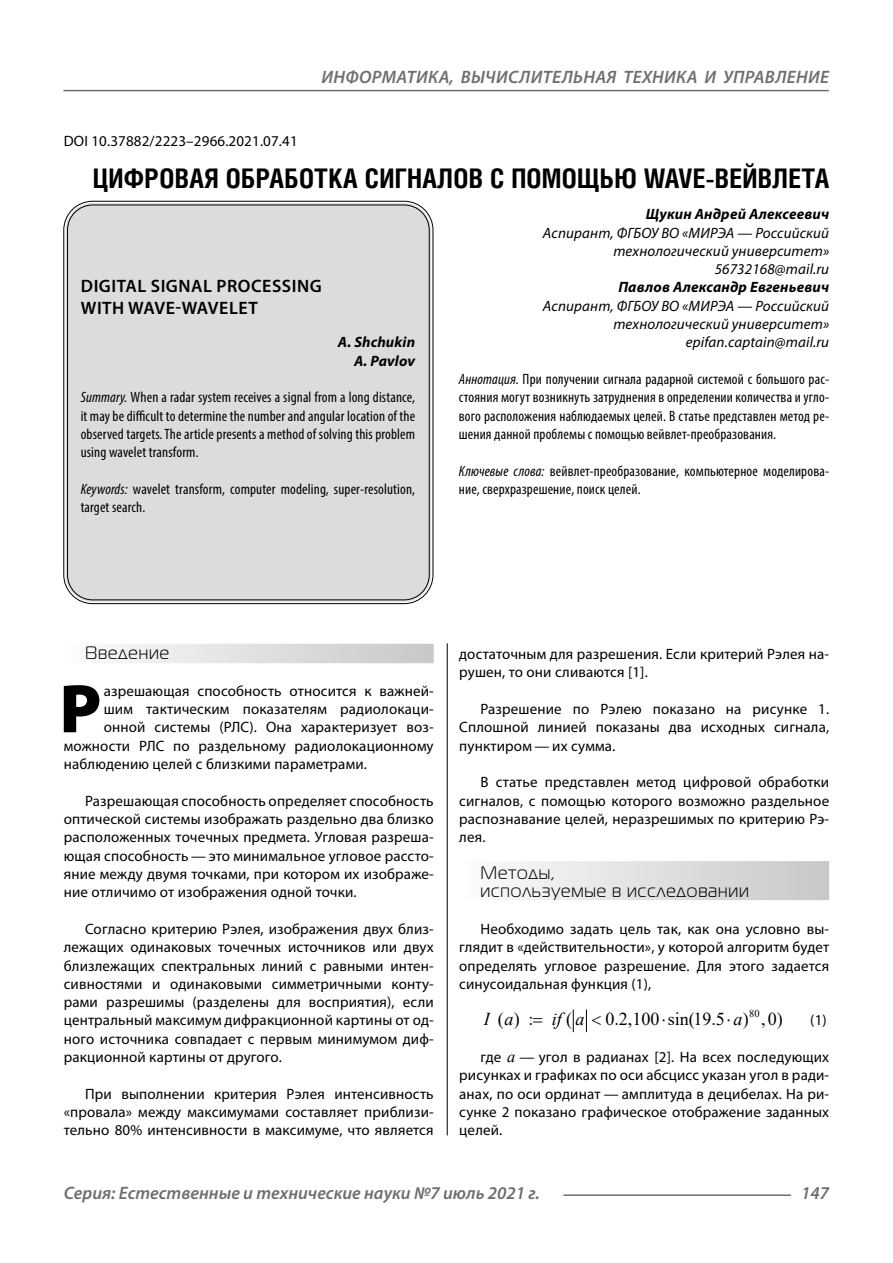
<style>
.page{position:relative;width:893px;height:1263px;background:#fff}
.page>*{position:absolute;margin:0;border:0;box-sizing:border-box;transform-origin:0 0}
.Bukvica{font:900 69.3px "Myriad Pro";color:#000}
.Header{font:700 27px "Helios Cond C";letter-spacing:.01em;color:#000}
.t1{font:18.15px "Times New Roman";color:#000}
.t2{font:italic 18.15px "Times New Roman";color:#000}
.t3{font:italic 600 18px "Myriad Pro";color:#6e6e6e}
.Header-eng{font:600 18px/21.6px "Myriad Pro";letter-spacing:.03em;color:#000}
.Subheader_2lines{font:18px/18.3px "Magistral C";letter-spacing:.05em;color:#000}
.Subheader{font:18px "Magistral C";letter-spacing:.05em;color:#000}
.Normal{font:15px/18.3px "Myriad Pro";letter-spacing:.01em;color:#000;text-align:justify}
.Annotation-rus{font:condensed 15px/18.3px "Myriad Pro";letter-spacing:.01em;color:#000;text-align:justify}
.Annotation-eng{font:condensed 15px/18.3px "Myriad Pro";letter-spacing:.01em;color:#000;text-align:justify}
.Bukvica-2{font:15px "Myriad Pro";letter-spacing:.01em;color:#000}
.Author-doc{font:italic 15px/18.3px "Myriad Pro";letter-spacing:.01em;color:#000;text-align:right}
.Author{font:italic 700 15px "Myriad Pro";letter-spacing:.01em;color:#000}
.Author-email{font:italic 15px "Myriad Pro";letter-spacing:.01em;color:#000}
.DOI{font:15px "Myriad Pro";letter-spacing:.01em;color:#000}
.Author-eng{font:italic 700 15px "Myriad Pro";letter-spacing:.01em;color:#000}
.t4{font:10.5px "Times New Roman";color:#000}
.s1{font-style:italic}
.s2{font-family:"Times New Roman";font-style:italic;font-size:16.5px}
</style>
<div class="page">
<hr style="left:447px;top:641px;width:1px;height:494px;background:#000">
<div style="left:64px;top:644px;width:370px;height:19px;background:linear-gradient(to right,#fcfcfc,#c8c8c8)"></div>
<div style="left:459px;top:861px;width:370px;height:39px;background:linear-gradient(to right,#fcfcfc,#c8c8c8)"></div>
<svg style="left:573px;top:1010px;width:1px;height:21px"></svg>
<div style="left:66px;top:203px;width:365px;height:399px;background:#dcdcdc;border-radius:27px"></div>
<hr style="left:563px;top:1194px;width:228px;height:2px;background:#6e6e6e">
<hr style="left:63px;top:90px;width:766px;height:1px;background:#6e6e6e">
<svg style="left:586px;top:1010px;width:1px;height:21px"></svg>
<p class="t3" style="left:321px;top:66px;width:25px">Информатика</p>
<p class="t3" style="left:450px;top:66px;width:48px">, вычислител</p>
<p class="t3" style="left:573px;top:66px;width:23px">ьная</p>
<p class="t3" style="left:623px;top:66px;width:12px">техника</p>
<p class="t3" style="left:705px;top:66px;width:31px">и управление</p>
<p class="DOI" style="left:64px;top:132px;width:235px">DOI 10.37882/2223–2966.2021.07.41</p>
<p class="Header" style="left:93px;top:162px;width:738px">ЦИФРОВАЯ ОБРАБОТКА СИГНАЛОВ С ПОМОЩЬЮ WAVE-ВЕЙВЛЕТА</p>
<p class="Author" style="left:646px;top:204px;width:185px">Щукин Андрей Алексеевич</p>
<p class="Author-doc" style="left:543px;top:223px;width:288px">Аспирант, ФГБОУ ВО «МИРЭА — Российский технологический университет»</p>
<p class="Author-email" style="left:715px;top:260px;width:116px">56732168@mail.ru</p>
<p class="Author" style="left:618px;top:278px;width:212px">Павлов Александр Евгеньевич</p>
<p class="Author-doc" style="left:543px;top:296px;width:288px">Аспирант, ФГБОУ ВО «МИРЭА — Российский технологический университет»</p>
<p class="Author-email" style="left:686px;top:333px;width:145px">epifan.captain@mail.ru</p>
<p class="Annotation-rus" style="left:459px;top:370px;width:372px"><span class="s1">Аннотация.</span> При получении сигнала радарной системой с большого рас&shy;стояния могут возникнуть затруднения в определении количества и угло&shy;вого расположения наблюдаемых целей. В статье представлен метод ре&shy;шения данной проблемы с помощью вейвлет-преобразования.</p>
<p class="Annotation-rus" style="left:459px;top:461px;width:372px"><span class="s1">Ключевые слова:</span> вейвлет-преобразование, компьютерное моделирова&shy;ние, сверхразрешение, поиск целей.</p>
<p class="Header-eng" style="left:81px;top:275px;width:242px">DIGITAL SIGNAL PROCESSING<br>WITH WAVE-WAVELET</p>
<p class="Author-eng" style="left:338px;top:333px;width:79px">A. Shchukin</p>
<p class="Author-eng" style="left:354px;top:351px;width:63px">A. Pavlov</p>
<p class="Annotation-eng" style="left:81px;top:388px;width:336px"><span class="s1">Summary.</span> When a radar system receives a signal from a long distance, it may be difficult to determine the number and angular location of the observed targets. The article presents a method of solving this problem using wavelet transform.</p>
<p class="Annotation-eng" style="left:81px;top:480px;width:336px"><span class="s1">Keywords:</span> wavelet transform, computer modeling, super-resolution, target search.</p>
<p class="Subheader" style="left:85px;top:643px;width:86px">Введение</p>
<p class="Bukvica" style="left:59px;top:663px;width:43px">Р</p>
<p class="Bukvica-2" style="left:104px;top:681px;width:332px">азрешающая способность относится к важней-</p>
<p class="Bukvica-2" style="left:104px;top:700px;width:332px">шим тактическим показателям радиолокаци-</p>
<p class="Bukvica-2" style="left:104px;top:718px;width:332px">онной системы (РЛС). Она характеризует воз-</p>
<p class="Bukvica-2" style="left:64px;top:736px;width:371px">можности РЛС по раздельному радиолокационному</p>
<p class="Bukvica-2" style="left:64px;top:755px;width:305px">наблюдению целей с близкими параметрами.</p>
<p class="Normal" style="left:64px;top:791px;width:371px;text-indent:21px">Разрешающая способность определяет способность оптической системы изображать раздельно два близко расположенных точечных предмета. Угловая разреша&shy;ющая способность — это минимальное угловое рассто&shy;яние между двумя точками, при котором их изображе&shy;ние отличимо от изображения одной точки.</p>
<p class="Normal" style="left:64px;top:919px;width:371px;text-indent:21px">Согласно критерию Рэлея, изображения двух близ&shy;лежащих одинаковых точечных источников или двух близлежащих спектральных линий с равными интен&shy;сивностями и одинаковыми симметричными конту&shy;рами разрешимы (разделены для восприятия), если центральный максимум дифракционной картины от од&shy;ного источника совпадает с первым минимумом диф&shy;ракционной картины от другого.</p>
<p class="Normal" style="left:64px;top:1084px;width:371px;text-indent:21px">При выполнении критерия Рэлея интенсивность «провала» между максимумами составляет приблизи&shy;тельно 80% интенсивности в максимуме, что является</p>
<p class="Normal" style="left:459px;top:644px;width:371px">достаточным для разрешения. Если критерий Рэлея на&shy;рушен, то они сливаются [1].</p>
<p class="Normal" style="left:459px;top:699px;width:371px;text-indent:21px">Разрешение по Рэлею показано на рисунке 1.<br>Сплошной линией показаны два исходных сигнала, пунктиром — их сумма.</p>
<p class="Normal" style="left:459px;top:773px;width:371px;text-indent:21px">В статье представлен метод цифровой обработки сигналов, с помощью которого возможно раздельное распознавание целей, неразрешимых по критерию Рэ&shy;лея.</p>
<p class="Subheader_2lines" style="left:480px;top:863px;width:270px">Методы,<br>используемые в исследовании</p>
<p class="Normal" style="left:459px;top:919px;width:371px;text-indent:21px">Необходимо задать цель так, как она условно вы&shy;глядит в «действительности», у которой алгоритм будет определять угловое разрешение. Для этого задается синусоидальная функция (1),</p>
<p class="t4" style="left:749px;top:1006px;width:12px">80</p>
<p class="t2" style="left:484px;top:1007px;width:31px">I a</p>
<p class="t2" style="left:552px;top:1007px;width:34px">if a</p>
<p class="t1" style="left:498px;top:1006px;width:37px">( ) :</p>
<p class="t1" style="left:566px;top:1006px;width:8px">(</p>
<p class="t1" style="left:605px;top:1006px;width:179px">0.2,100 sin(19.5 ) ,0)</p>
<p class="t2" style="left:727px;top:1007px;width:17px">⋅a</p>
<p class="Normal" style="left:810px;top:1011px;width:18px">(1)</p>
<p class="Normal" style="left:459px;top:1048px;width:371px;text-indent:21px">где <span class="s2">a</span> — угол в радианах [2]. На всех последующих рисунках и графиках по оси абсцисс указан угол в ради&shy;анах, по оси ординат — амплитуда в децибелах. На ри&shy;сунке 2 показано графическое отображение заданных целей.</p>
<p class="t3" style="left:64px;top:1182px;width:478px">Серия: Естественные и технические науки №7 июль 2021 г.</p>
<p class="t3" style="left:801px;top:1182px;width:30px">147</p>
</div>
